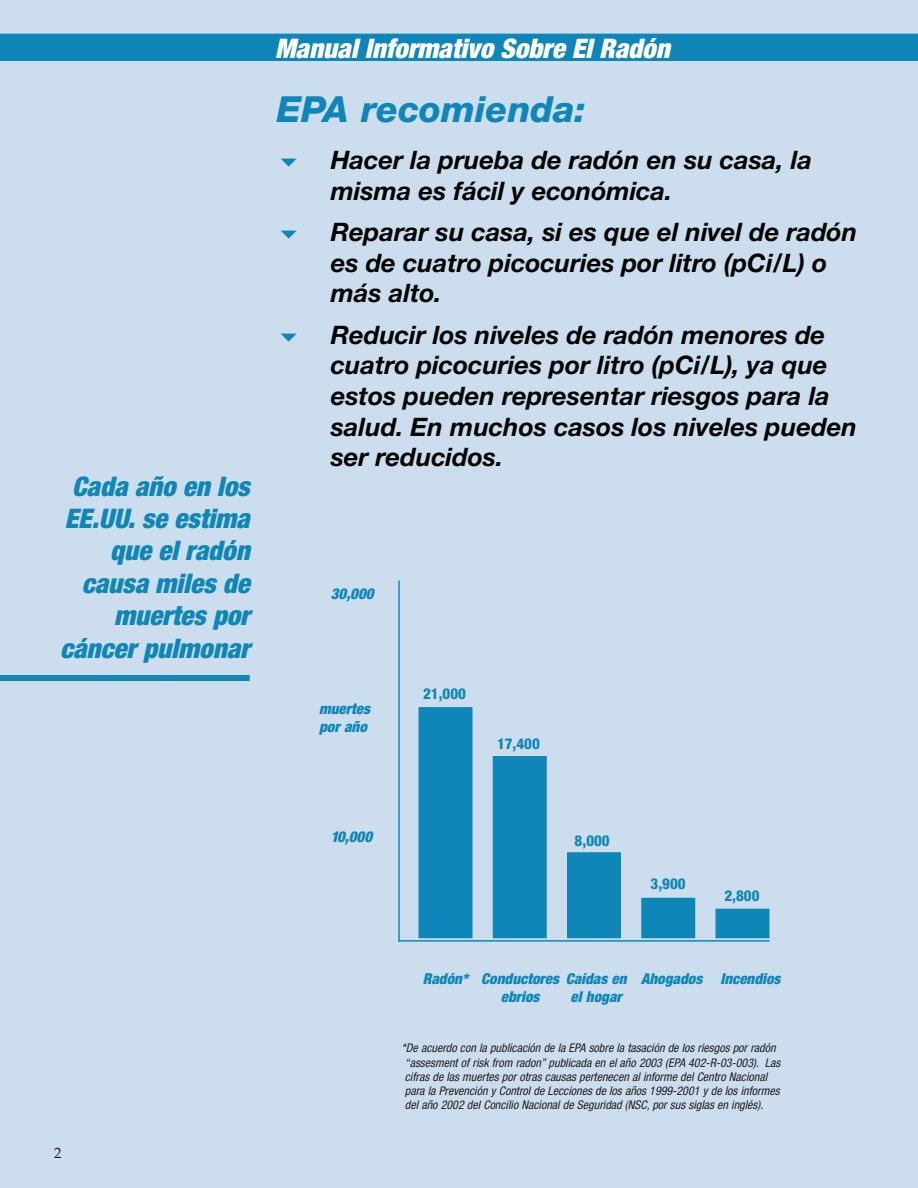
<style>
.page{position:relative;width:918px;height:1188px;background:#ccdeee}
.page>*{position:absolute;margin:0;border:0;box-sizing:border-box;transform-origin:0 0}
.t1{font:italic 800 36px "Helvetica Neue";color:#0f86b8}
.t2{font:italic 900 condensed 27px/32.4px "Helvetica Neue";color:#0f86b8;text-align:right}
.t3{font:italic 900 condensed 27px "Helvetica Neue";color:#fff}
.t4{font:italic 700 25.5px/30.6px "Helvetica Neue";color:#040503}
.t5{font:italic 900 condensed 15px/18px "Helvetica Neue";color:#0f86b8}
.t6{font:800 condensed 15px "Helvetica Neue";color:#0f86b8}
.t7{font:italic 900 condensed 15px "Helvetica Neue";letter-spacing:-.025em;color:#0f86b8}
.t8{font:italic 900 condensed 15px "Helvetica Neue";letter-spacing:-.055em;color:#0f86b8}
.t9{font:15px "Palatino Linotype";color:#231f20}
.t10{font:italic condensed 12px/14.2px "Helvetica Neue";color:#231f20}
</style>
<div class="page">
<hr style="left:398px;top:580px;width:2px;height:362px;background:#0f86b8">
<hr style="left:398px;top:940px;width:372px;height:2px;background:#0f86b8">
<div style="left:418px;top:707px;width:54px;height:231px;background:#0f86b8;border:2px solid #0f86b8"></div>
<div style="left:567px;top:852px;width:54px;height:86px;background:#0f86b8"></div>
<div style="left:641px;top:898px;width:54px;height:40px;background:#0f86b8"></div>
<div style="left:0;top:675px;width:250px;height:6px;background:#0f86b8"></div>
<div style="left:0;top:34px;width:918px;height:27px;background:#0f86b8"></div>
<div style="left:493px;top:756px;width:54px;height:182px;background:#0f86b8;border:2px solid #0f86b8"></div>
<div style="left:716px;top:909px;width:54px;height:29px;background:#0f86b8"></div>
<h2 class="t2" style="left:60px;top:469px;width:193px">Cada año en los<br>EE.UU. se estima que el radón causa miles de muertes por cáncer pulmonar</h2>
<h2 class="t3" style="left:275px;top:31px;width:398px">Manual Informativo Sobre El Radón</h2>
<h1 class="t1" style="left:277px;top:88px;width:311px">EPA recomienda:</h1>
<h3 class="t4" style="left:331px;top:144px;width:483px">Hacer la prueba de radón en su casa, la misma es fácil y económica.</h3>
<h3 class="t4" style="left:331px;top:216px;width:528px">Reparar su casa, si es que el nivel de radón es de cuatro picocuries por litro (pCi/L) o más alto.</h3>
<h3 class="t4" style="left:331px;top:319px;width:528px">Reducir los niveles de radón menores de cuatro picocuries por litro (pCi/L), ya que estos pueden representar riesgos para la salud. En muchos casos los niveles pueden ser reducidos.</h3>
<p class="t5" style="left:331px;top:585px;width:44px">30,000</p>
<p class="t5" style="left:319px;top:700px;width:52px">muertes por año</p>
<p class="t6" style="left:423px;top:684px;width:44px">21,000</p>
<p class="t6" style="left:497px;top:734px;width:44px">17,400</p>
<p class="t9" style="left:54px;top:1143px;width:9px">2</p>
<p class="t5" style="left:331px;top:828px;width:43px">10,000</p>
<p class="t6" style="left:575px;top:832px;width:37px">8,000</p>
<p class="t6" style="left:651px;top:874px;width:37px">3,900</p>
<p class="t6" style="left:724px;top:886px;width:37px">2,800</p>
<p class="t5" style="left:423px;top:970px;width:206px">Radón* Conductores Caídas en</p>
<p class="t7" style="left:721px;top:970px;width:62px">Incendios</p>
<p class="t5" style="left:571px;top:988px;width:53px">el hogar</p>
<p class="t8" style="left:641px;top:970px;width:63px">Ahogados</p>
<p class="t5" style="left:501px;top:988px;width:40px">ebrios</p>
<p class="t10" style="left:402px;top:1041px;width:380px">*De acuerdo con la publicación de la EPA sobre la tasación de los riesgos por radón “assesment of risk from radon” publicada en el año 2003 (EPA 402-R-03-003). Las cifras de las muertes por otras causas pertenecen al informe del Centro Nacional para la Prevención y Control de Lecciones de los años 1999-2001 y de los informes del año 2002 del Concilio Nacional de Seguridad (NSC, por sus siglas en inglés).</p>
</div>
